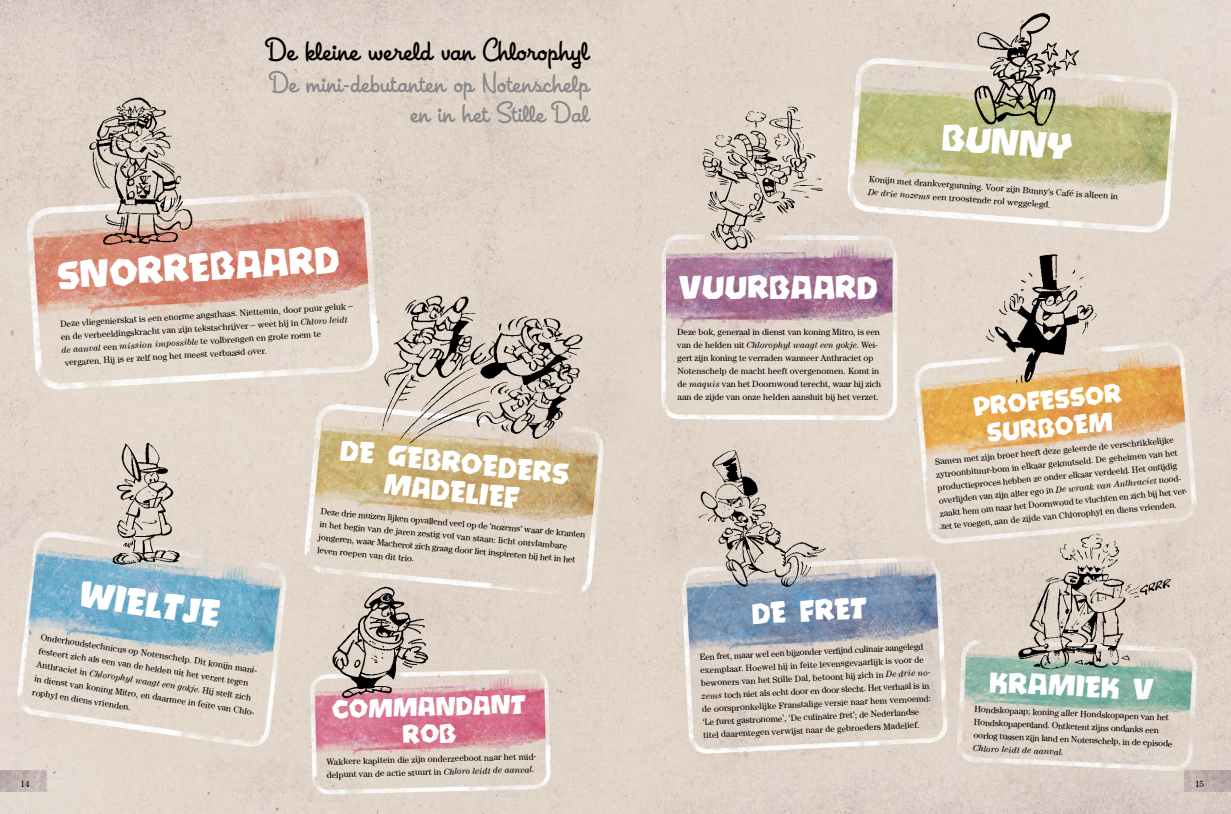
<style>
.page{position:relative;width:1231px;height:814px;background:#fff}
.page>*{position:absolute;margin:0;border:0;box-sizing:border-box;transform-origin:0 0}
.t1{font:36.8px "Oetztype";color:#fff}
.t2{font:35px "Oetztype";color:#fff}
.t3{font:34.9px "Oetztype";color:#fff}
.t4{font:31px "Oetztype";letter-spacing:-.035em;color:#fff}
.t5{font:29px "House A Rama League Night";color:#000}
.t6{font:28px "Oetztype";color:#fff}
.t7{font:27.8px/29px "Oetztype";color:#fff;text-align:center}
.t8{font:27px/30px "House A Rama League Night";color:#8a8989;text-align:right}
.t9{font:25px/27.1px "Oetztype";color:#fff;text-align:center}
.t10{font:9px/13px "Century Std";letter-spacing:-.01em;color:#000}
.t11{font:italic 9px "Century Std";color:#000}
.t12{font:italic 8.8px "Minion Pro";color:#000}
.s1{font-style:italic}
.s2{font-family:"Minion Pro"}
</style>
<div class="page">
<img style="left:0;top:0;width:1230px;height:814px">
<img style="left:1014px;top:529px;width:164px;height:144px">
<img style="left:963px;top:7px;width:118px;height:122px">
<img style="left:106px;top:436px;width:79px;height:132px">
<img style="left:76px;top:79px;width:123px;height:171px">
<img style="left:696px;top:451px;width:137px;height:142px">
<img style="left:324px;top:571px;width:108px;height:129px">
<img style="left:978px;top:238px;width:131px;height:149px">
<img style="left:695px;top:99px;width:131px;height:158px">
<img style="left:351px;top:265px;width:271px;height:217px">
<img style="left:0;top:770px;width:47px;height:21px">
<img style="left:1183px;top:770px;width:47px;height:21px">
<h3 class="t5" style="left:265px;top:33px;width:325px">De kleine wereld van Chlorophyl</h3>
<h3 class="t8" style="left:269px;top:71px;width:322px">De mini-debutanten op Notenschelp en in het Stille Dal</h3>
<h1 class="t1" style="left:55px;top:255px;width:284px;rotate:-4deg">SNORREBAARD</h1>
<p class="t10" style="left:60px;top:316px;width:295px;rotate:-3deg">Deze vliegenierskat is een enorme angsthaas. Niettemin, door puur geluk – en de verbeeldingskracht van zijn tekstschrijver – weet hij in <span class="s1">Chloro lei</span><sup>dt </sup><span class="s1">de aanval</span> een <span class="s1">mission impossible</span> te volbrengen en grote roem te</p>
<p class="t10" style="left:64px;top:355px;width:204px;rotate:-3deg">vergaren. Hij is er zelf nog het meest verbaasd over.</p>
<h2 class="t2" style="left:83px;top:571px;width:144px;rotate:9deg">WIELTJE</h2>
<h3 class="t7" style="left:341px;top:437px;width:232px;rotate:6deg">DE GEBROEDERS<br>MADELIEF</h3>
<p class="t10" style="left:321px;top:504px;width:267px;rotate:5deg">Deze drie muizen lijken opvallend veel op de ‘nozems’ waar de kranten in het begin van de jaren zestig vol van staan: licht ontvlambare jongeren, waar Macherot zich graag door liet inspireren bij het in het leven roepen van dit trio.</p>
<h3 class="t3" style="left:942px;top:116px;width:133px;rotate:4deg">BUNNY</h3>
<p class="t10" style="left:869px;top:172px;width:251px;rotate:4deg">Konijn met drankvergunning. Voor zijn Bunny’s Café is alleen in<br><span class="s1">De drie nozems</span> een troostende rol weggelegd.</p>
<h3 class="t4" style="left:678px;top:268px;width:201px">VUURBAARD</h3>
<p class="t10" style="left:677px;top:325px;width:206px">Deze bok, generaal in dienst van koning Mitro, is een van de helden uit <span class="s1">Chlorophyl waagt een gokje</span><span class="s2">.</span> Wei&shy;gert zijn koning te verraden wanneer Anthraciet op Notenschelp de macht heeft overgenomen. Komt in de <span class="s1">maquis</span> van het Doornwoud terecht, waar hij zich aan de zijde van onze helden aansluit bij het verzet.</p>
<h3 class="t6" style="left:750px;top:596px;width:118px;rotate:-3deg">DE FRET</h3>
<h3 class="t9" style="left:971px;top:394px;width:151px;rotate:-5deg">PROFESSOR<br>SURBOEM</h3>
<p class="t10" style="left:934px;top:454px;width:252px;rotate:-5deg">Samen met zijn broer heeft deze geleerde de verschrikkelijke zytroonbituur-bom in elkaar geknutseld. De geheimen van het productieproces hebben ze onder elkaar verdeeld. Het ontijdig overlijden van zijn alter ego in <span class="s1">De wraak van Anthraciet</span> nood&shy;zaakt hem om naar het Doornwoud te vluchten en zich bij het ver&shy;zet te voegen, aan de zijde van Chlorophyl en diens vrienden.</p>
<p class="t10" style="left:42px;top:629px;width:226px;line-height:14.1px;rotate:9deg">Onderhoudstechnicus op Notenschelp. Dit konijn mani&shy;festeert zich als een van de helden uit het verzet tegen Anthraciet in <span class="s1">Chlorophyl waagt een gokje</span><span class="s2">.</span> Hij stelt zich in dienst van koning Mitro, en daarmee in feite van Chlo&shy;rophyl en diens vrienden.</p>
<p class="t10" style="left:699px;top:651px;width:233px;rotate:-3deg">Een fret, maar wel een bijzonder verfi jnd culinair aangelegd exemplaar. Hoewel hij in feite levensgevaarlijk is voor de bewoners van het Stille Dal, betoont hij zich in <span class="s1">De drie no&shy;zems</span> toch niet als echt door en door slecht. Het verhaal is in de oorspronkelijke Franstalige versie naar hem vernoemd: ‘Le furet gastronome’, ‘De culinaire fret’; de Nederlandse titel daarentegen verwijst naar de gebroeders Madelief.</p>
<h3 class="t6" style="left:989px;top:666px;width:167px;rotate:2deg">KRAMIEK V</h3>
<h3 class="t9" style="left:331px;top:696px;width:196px;rotate:-1deg">COMMANDANT<br>ROB</h3>
<p class="t10" style="left:974px;top:701px;width:201px;rotate:3deg">Hondskopaap; koning aller Hondskopapen van het<br>Hondskopapenland. Ontketent zijns ondanks een oorlog tussen zijn land en Notenschelp, in de episode</p>
<p class="t11" style="left:973px;top:742px;width:93px;rotate:3deg">Chloro leidt de aanval.</p>
<p class="t10" style="left:326px;top:756px;width:213px;line-height:12.6px;rotate:-2deg">Wakkere kapitein die zijn onderzeeboot naar het mid&shy;delpunt van de actie stuurt in <span class="s1">Chloro leidt de aanval</span><span class="s2">.</span></p>
<p class="t10" style="left:21px;top:777px;width:10px">14</p>
<p class="t10" style="left:1194px;top:777px;width:10px">15</p>
<p class="t12" style="left:1195px;top:779px;width:13px">15</p>
</div>
